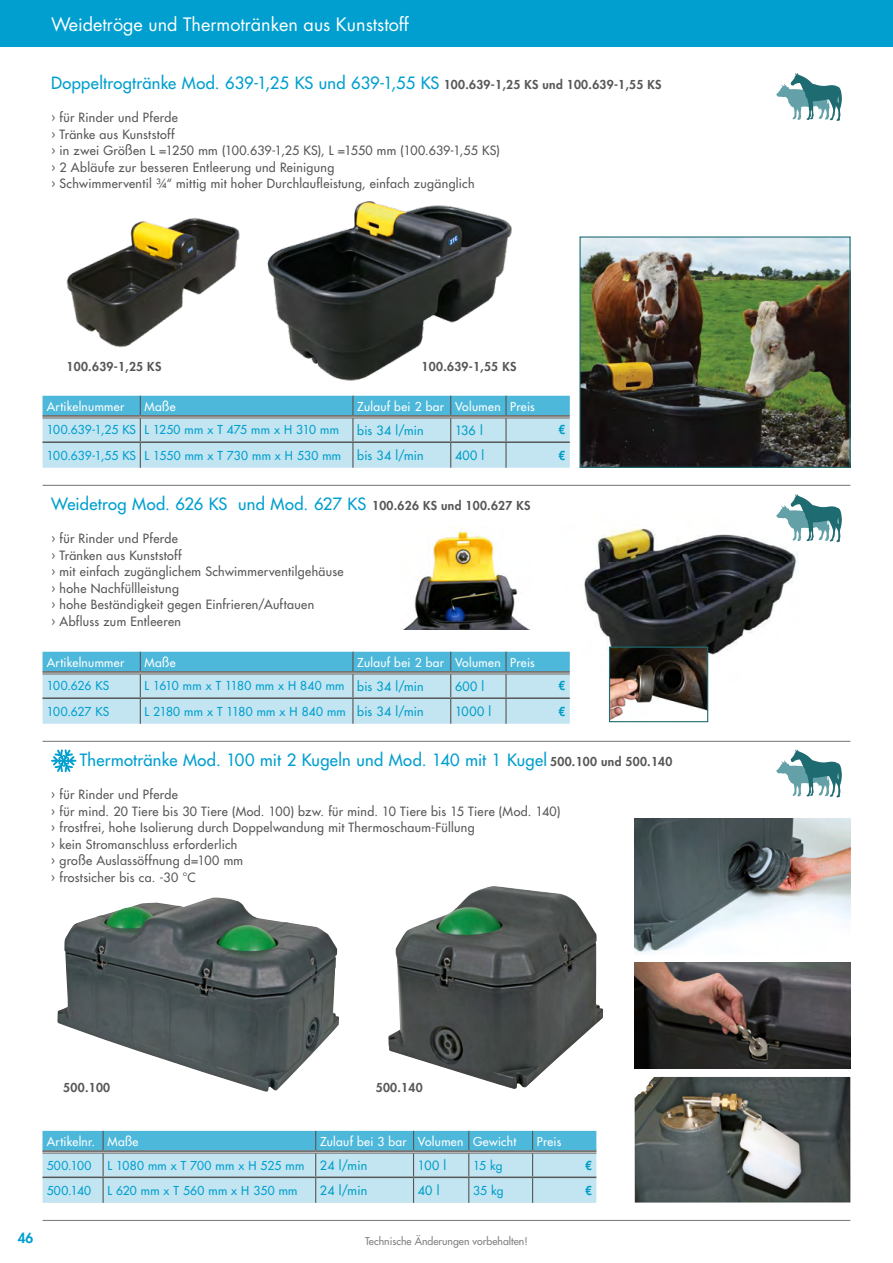
<style>
.page{position:relative;width:893px;height:1263px;background:#fff}
.page>*{position:absolute;margin:0;border:0;box-sizing:border-box;transform-origin:0 0}
.t1{font:18px "Futura Std";color:#fff}
.t2{font:500 16.5px "Futura Std";letter-spacing:.015em;color:#009fcf}
.t3{font:800 13.5px "Futura Std";color:#009fcf}
.t4{font:500 12.45px/16.5px "Futura Std";letter-spacing:.025em;color:#575756}
.t5{font:500 12.45px "Futura Std";letter-spacing:.015em;color:#009ec7}
.t6{font:500 12px "Futura Std";letter-spacing:.015em;color:#009fcf}
.t7{font:500 12px "Futura Std";letter-spacing:.025em;color:#fff}
.t8{font:800 12px "Futura Std";letter-spacing:.025em;color:#575756}
.t9{font:800 12px "Futura Std";color:#009ec7}
.t10{font:500 10.5px "Futura Std";color:#838180}
.s1{font-weight:800;font-size:12px;color:#575756}
.s2{font-size:12.45px;color:#009ec7}
</style>
<div class="page">
<div style="left:0;top:0;width:893px;height:47px;background:#009fcf"></div>
<hr style="left:43px;top:1220px;width:807px;height:1px;background:#838180">
<img style="left:66px;top:218px;width:174px;height:130px">
<img style="left:267px;top:201px;width:245px;height:180px">
<img style="left:579px;top:236px;width:272px;height:232px">
<img style="left:551px;top:528px;width:247px;height:127px">
<img style="left:402px;top:531px;width:129px;height:99px">
<img style="left:608px;top:646px;width:101px;height:77px">
<svg style="left:43px;top:396px;width:527px;height:72px;background:#9ed2e3"></svg>
<hr style="left:43px;top:415px;width:97px;height:2px;background:#575756">
<hr style="left:43px;top:418px;width:97px;height:1px;background:#575756">
<hr style="left:140px;top:415px;width:213px;height:2px;background:#575756">
<hr style="left:140px;top:418px;width:213px;height:1px;background:#575756">
<svg style="left:43px;top:652px;width:527px;height:72px;background:#9ed2e3"></svg>
<hr style="left:43px;top:671px;width:97px;height:2px;background:#575756">
<hr style="left:43px;top:674px;width:97px;height:1px;background:#575756">
<hr style="left:140px;top:671px;width:213px;height:2px;background:#575756">
<hr style="left:140px;top:674px;width:213px;height:1px;background:#575756">
<hr style="left:43px;top:485px;width:807px;height:1px;background:#838180">
<hr style="left:43px;top:741px;width:807px;height:1px;background:#838180">
<svg style="left:776px;top:73px;width:66px;height:48px"></svg>
<svg style="left:776px;top:494px;width:66px;height:48px"></svg>
<svg style="left:776px;top:749px;width:66px;height:48px"></svg>
<svg style="left:51px;top:749px;width:25px;height:24px"></svg>
<svg style="left:42px;top:1131px;width:554px;height:72px;background:#9ed2e3"></svg>
<hr style="left:42px;top:1150px;width:61px;height:2px;background:#575756">
<hr style="left:42px;top:1153px;width:61px;height:1px;background:#575756">
<hr style="left:103px;top:1150px;width:213px;height:2px;background:#575756">
<hr style="left:103px;top:1153px;width:213px;height:1px;background:#575756">
<img style="left:57px;top:897px;width:282px;height:195px">
<img style="left:388px;top:886px;width:215px;height:203px">
<img style="left:635px;top:819px;width:216px;height:134px">
<img style="left:635px;top:963px;width:216px;height:105px">
<img style="left:635px;top:1077px;width:215px;height:125px">
<h1 class="t1" style="left:51px;top:13px;width:359px">Weidetröge und Thermotränken aus Kunststoff</h1>
<h2 class="t2" style="left:51px;top:73px;width:612px">Doppeltrogtränke Mod. 639-1,25 KS und 639-1,55 KS <span class="s1">100.639-1,25 KS und 100.639-1,55 KS</span></h2>
<p class="t4" style="left:51px;top:110px;width:450px">› für Rinder und Pferde<br>› Tränke aus Kunststoff<br>› in zwei Größen L =1250 mm (100.639-1,25 KS), L =1550 mm (100.639-1,55 KS) › 2 Abläufe zur besseren Entleerung und Reinigung<br>› Schwimmerventil ¾“ mittig mit hoher Durchlaufleistung, einfach zugänglich</p>
<p class="t8" style="left:67px;top:359px;width:96px">100.639-1,25 KS</p>
<p class="t8" style="left:422px;top:359px;width:96px">100.639-1,55 KS</p>
<p class="t7" style="left:47px;top:399px;width:79px">Artikelnummer</p>
<p class="t7" style="left:145px;top:399px;width:33px">Maße</p>
<p class="t7" style="left:357px;top:399px;width:179px">Zulauf bei 2 bar Volumen Preis</p>
<p class="t6" style="left:47px;top:422px;width:294px">100.639-1,25 KS L 1250 mm x T 475 mm x H 310 mm</p>
<p class="t5" style="left:357px;top:422px;width:68px">bis 34 l/min</p>
<p class="t5" style="left:455px;top:422px;width:29px">136 l</p>
<p class="t9" style="left:559px;top:422px;width:8px">€</p>
<p class="t6" style="left:47px;top:448px;width:296px">100.639-1,55 KS L 1550 mm x T 730 mm x H 530 mm</p>
<p class="t5" style="left:357px;top:448px;width:68px">bis 34 l/min</p>
<p class="t5" style="left:455px;top:448px;width:31px">400 l</p>
<p class="t9" style="left:559px;top:448px;width:8px">€</p>
<h2 class="t2" style="left:51px;top:494px;width:481px">Weidetrog Mod. 626 KS und Mod. 627 KS <span class="s1">100.626 KS und 100.627 KS</span></h2>
<p class="t4" style="left:51px;top:530px;width:294px">› für Rinder und Pferde<br>› Tränken aus Kunststoff<br>› mit einfach zugänglichem Schwimmerventilgehäuse › hohe Nachfüllleistung<br>› hohe Beständigkeit gegen Einfrieren/Auftauen<br>› Abfluss zum Entleeren</p>
<p class="t7" style="left:47px;top:655px;width:79px">Artikelnummer</p>
<p class="t7" style="left:145px;top:655px;width:33px">Maße</p>
<p class="t7" style="left:357px;top:655px;width:179px">Zulauf bei 2 bar Volumen Preis</p>
<p class="t6" style="left:47px;top:678px;width:64px">100.626 KS</p>
<p class="t6" style="left:145px;top:678px;width:281px">L 1610 mm x T 1180 mm x H 840 mm <span class="s2">bis 34 l/min</span></p>
<p class="t5" style="left:455px;top:678px;width:31px">600 l</p>
<p class="t9" style="left:559px;top:678px;width:8px">€</p>
<p class="t6" style="left:47px;top:704px;width:64px">100.627 KS</p>
<p class="t6" style="left:145px;top:704px;width:281px">L 2180 mm x T 1180 mm x H 840 mm <span class="s2">bis 34 l/min</span></p>
<p class="t5" style="left:455px;top:704px;width:38px">1000 l</p>
<p class="t9" style="left:559px;top:704px;width:8px">€</p>
<h2 class="t2" style="left:80px;top:750px;width:594px">Thermotränke Mod. 100 mit 2 Kugeln und Mod. 140 mit 1 Kugel <span class="s1">500.100 und 500.140</span></h2>
<p class="t4" style="left:51px;top:787px;width:511px">› für Rinder und Pferde<br>› für mind. 20 Tiere bis 30 Tiere (Mod. 100) bzw. für mind. 10 Tiere bis 15 Tiere (Mod. 140) › frostfrei, hohe Isolierung durch Doppelwandung mit Thermoschaum-Füllung<br>› kein Stromanschluss erforderlich<br>› große Auslassöffnung d=100 mm<br>› frostsicher bis ca. -30 °C</p>
<p class="t8" style="left:63px;top:1080px;width:48px">500.100</p>
<p class="t8" style="left:376px;top:1080px;width:48px">500.140</p>
<p class="t7" style="left:47px;top:1134px;width:93px">Artikelnr. Maße</p>
<p class="t7" style="left:320px;top:1134px;width:198px">Zulauf bei 3 bar Volumen Gewicht</p>
<p class="t7" style="left:537px;top:1134px;width:26px">Preis</p>
<p class="t6" style="left:47px;top:1157px;width:46px">500.100</p>
<p class="t6" style="left:107px;top:1157px;width:198px">L 1080 mm x T 700 mm x H 525 mm</p>
<p class="t5" style="left:320px;top:1157px;width:49px">24 l/min</p>
<p class="t5" style="left:418px;top:1157px;width:30px">100 l</p>
<p class="t6" style="left:473px;top:1157px;width:31px">15 kg</p>
<p class="t9" style="left:585px;top:1157px;width:8px">€</p>
<p class="t6" style="left:47px;top:1183px;width:46px">500.140</p>
<p class="t6" style="left:107px;top:1183px;width:192px">L 620 mm x T 560 mm x H 350 mm</p>
<p class="t5" style="left:320px;top:1183px;width:49px">24 l/min</p>
<p class="t5" style="left:418px;top:1183px;width:23px">40 l</p>
<p class="t6" style="left:473px;top:1183px;width:32px">35 kg</p>
<p class="t9" style="left:585px;top:1183px;width:8px">€</p>
<p class="t3" style="left:18px;top:1229px;width:17px">46</p>
<p class="t10" style="left:365px;top:1234px;width:164px">Technische Änderungen vorbehalten!</p>
</div>
